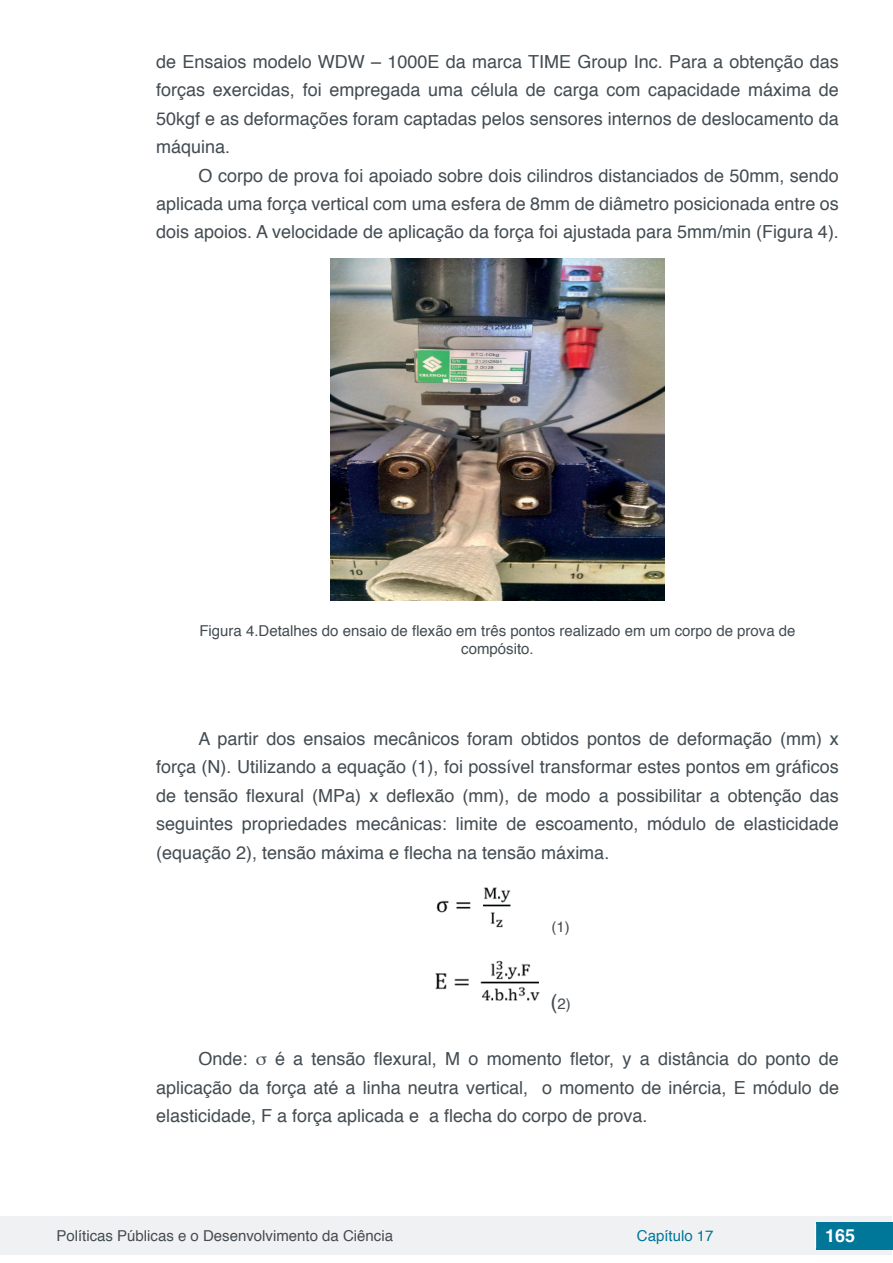
<style>
.page{position:relative;width:893px;height:1263px;background:#fff}
.page>*{position:absolute;margin:0;border:0;box-sizing:border-box;transform-origin:0 0}
.t1{font:18px/28.5px "Helvetica";color:#434c52;text-align:justify}
.t2{font:700 18px "Helvetica";color:#fff}
.t3{font:15px/18px "Helvetica";color:#434c52;text-align:center}
.t4{font:15px "Helvetica";color:#007699}
.s1{font-size:21px}
</style>
<div class="page">
<div style="left:1px;top:1216px;width:891px;height:38px;background:#f0f1f2"></div>
<div style="left:816px;top:1222px;width:77px;height:27px;background:#007699"></div>
<svg style="left:815px;top:1224px;width:1px;height:24px"></svg>
<img style="left:330px;top:259px;width:335px;height:342px">
<img style="left:436px;top:887px;width:75px;height:41px">
<img style="left:435px;top:960px;width:105px;height:41px">
<p class="t1" style="left:156px;top:47px;width:684px">de Ensaios modelo WDW – 1000E da marca TIME Group Inc. Para a obtenção das forças exercidas, foi empregada uma célula de carga com capacidade máxima de 50kgf e as deformações foram captadas pelos sensores internos de deslocamento da máquina.</p>
<p class="t1" style="left:156px;top:161px;width:684px;text-indent:43px">O corpo de prova foi apoiado sobre dois cilindros distanciados de 50mm, sendo aplicada uma força vertical com uma esfera de 8mm de diâmetro posicionada entre os dois apoios. A velocidade de aplicação da força foi ajustada para 5mm/min (Figura 4).</p>
<p class="t3" style="left:199px;top:622px;width:598px">Figura 4.Detalhes do ensaio de flexão em três pontos realizado em um corpo de prova de compósito.</p>
<p class="t1" style="left:156px;top:725px;width:684px;text-indent:43px">A partir dos ensaios mecânicos foram obtidos pontos de deformação (mm) x força (N). Utilizando a equação (1), foi possível transformar estes pontos em gráficos de tensão flexural (MPa) x deflexão (mm), de modo a possibilitar a obtenção das seguintes propriedades mecânicas: limite de escoamento, módulo de elasticidade (equação 2), tensão máxima e flecha na tensão máxima.</p>
<p class="t3" style="left:551px;top:918px;width:20px">(1)</p>
<p class="t3" style="left:550px;top:995px;width:22px"><span class="s1">(</span>2)</p>
<p class="t1" style="left:199px;top:1045px;width:51px">Onde:</p>
<p class="t1" style="left:156px;top:1045px;width:684px;text-indent:119px">é a tensão flexural, M o momento fletor, y a distância do ponto de aplicação da força até a linha neutra vertical, o momento de inércia, E módulo de elasticidade, F a força aplicada e a flecha do corpo de prova.</p>
<p class="t3" style="left:56px;top:1227px;width:338px">Políticas Públicas e o Desenvolvimento da Ciência</p>
<p class="t4" style="left:637px;top:1224px;width:78px">Capítulo 17</p>
<p class="t2" style="left:825px;top:1221px;width:32px">165</p>
</div>
